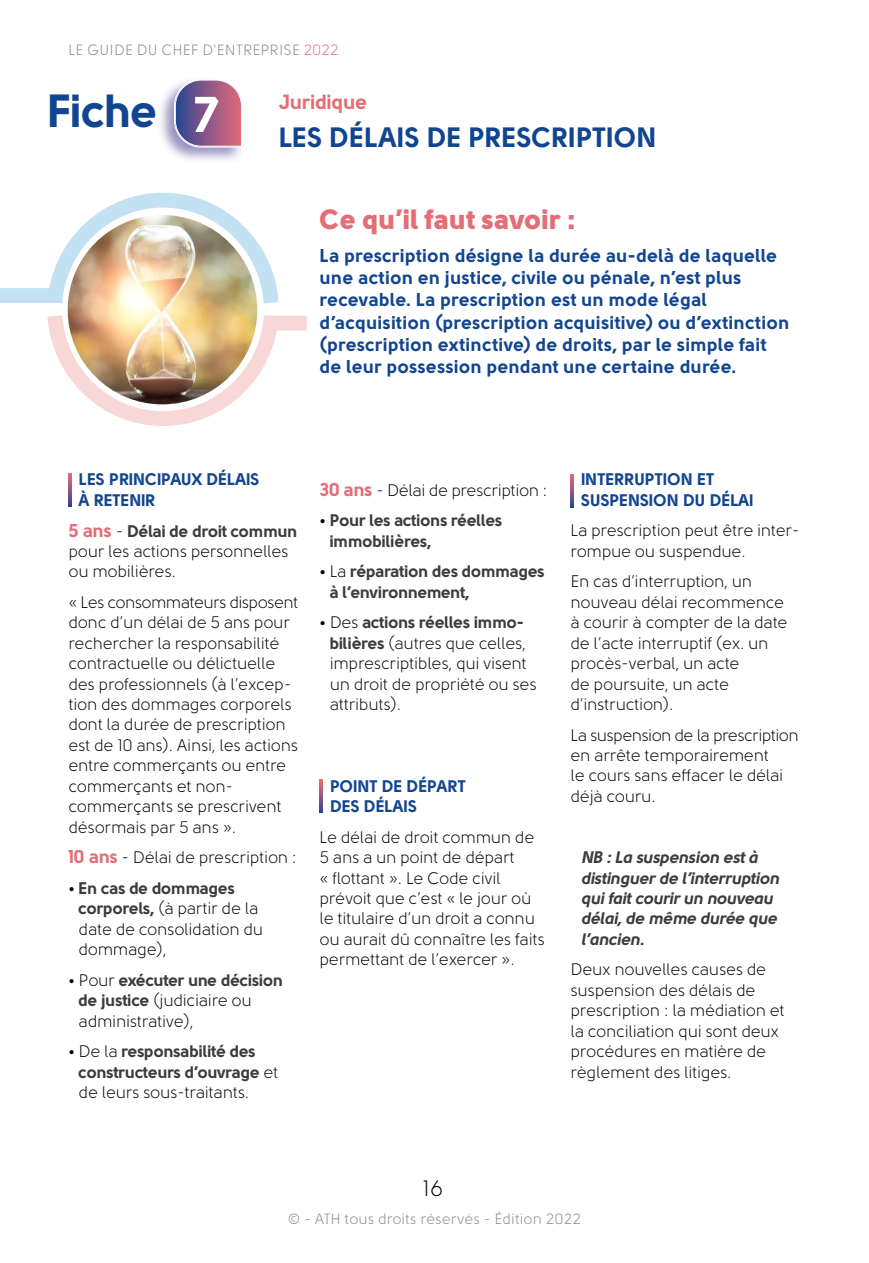
<style>
.page{position:relative;width:869px;height:1263px;background:#fff}
.page>*{position:absolute;margin:0;border:0;box-sizing:border-box;transform-origin:0 0}
.t1{font:46.35px "Solomon Sans Bold";letter-spacing:-.025em;color:#11458f}
.t2{font:27.9px "Solomon Sans Bold";letter-spacing:-.005em;color:#11458f}
.t3{font:27.9px "Solomon Sans Black";letter-spacing:.01em;color:#e46d76}
.t4{font:22.35px "Solomon Sans Book";color:#000}
.t5{font:20.55px "Solomon Sans Bold";letter-spacing:-.015em;color:#e46d76}
.t6{font:18.6px/22.4px "Solomon Sans Bold";letter-spacing:.015em;color:#11458f}
.t7{font:16.65px/20.4px "Solomon Sans Book";letter-spacing:-.02em;color:#000}
.t8{font:16.65px/20.4px "Solomon Sans Bold";letter-spacing:-.02em;color:#3c3c3b}
.t9{font:16.65px/20.4px "Solomon Sans Bold Italic";letter-spacing:-.02em;color:#3c3c3b}
.t10{font:16.65px/20.4px "Solomon Sans Bold";letter-spacing:-.01em;color:#11458f}
.t11{font:14.85px "Solomon Sans Book";letter-spacing:.005em;color:#878786}
.s1{color:#e46d76}
.s2{font-size:50.1px;color:#fff}
.s3{font-size:18.6px;color:#e46d76}
.s4{font-family:"Solomon Sans Book";color:#000}
.s5{font-family:"Solomon Sans Bold";font-size:18.6px;color:#e46d76}
.s6{font-family:"Solomon Sans Bold";color:#3c3c3b}
</style>
<div class="page">
<div style="left:156px;top:76px;width:89px;height:89px;background:#312783;opacity:.5"></div>
<svg style="left:174px;top:79px;width:69px;height:69px"></svg>
<div style="left:0;top:288px;width:62px;height:15px;background:#c2e1f3"></div>
<div style="left:264px;top:316px;width:43px;height:15px;background:#f8d8d6"></div>
<img style="left:47px;top:192px;width:240px;height:234px">
<svg style="left:68px;top:474px;width:4px;height:33px"></svg>
<svg style="left:319px;top:779px;width:4px;height:34px"></svg>
<p class="t11" style="left:68px;top:41px;width:272px">LE GUIDE DU CHEF D'ENTREPRISE <span class="s1">2022</span></p>
<h1 class="t1" style="left:47px;top:84px;width:173px">Fiche <span class="s2">7</span></h1>
<p class="t5" style="left:279px;top:90px;width:90px">Juridique</p>
<h2 class="t2" style="left:279px;top:121px;width:379px">LES DÉLAIS DE PRESCRIPTION</h2>
<h2 class="t3" style="left:320px;top:204px;width:257px">Ce qu’il faut savoir :</h2>
<p class="t6" style="left:320px;top:244px;width:471px">La prescription désigne la durée au-delà de laquelle une action en justice, civile ou pénale, n’est plus recevable. La prescription est un mode légal d’acquisition (prescription acquisitive) ou d’extinction (prescription extinctive) de droits, par le simple fait de leur possession pendant une certaine durée.</p>
<p class="t10" style="left:79px;top:469px;width:182px">LES PRINCIPAUX DÉLAIS<br>À RETENIR</p>
<p class="t8" style="left:68px;top:521px;width:230px"><span class="s3">5 ans</span> <span class="s4">-</span> Délai de droit commun</p>
<p class="t7" style="left:68px;top:541px;width:222px">pour les actions personnelles ou mobilières.</p>
<p class="t7" style="left:68px;top:592px;width:231px">« Les consommateurs disposent donc d’un délai de 5 ans pour rechercher la responsabilité contractuelle ou délictuelle des professionnels (à l’excep&shy;tion des dommages corporels dont la durée de prescription est de 10 ans). Ainsi, les actions entre commerçants ou entre commerçants et non&shy;commerçants se prescrivent désormais par 5 ans ».</p>
<p class="t7" style="left:68px;top:848px;width:230px"><span class="s5">10 ans</span> - Délai de prescription :</p>
<p class="t8" style="left:68px;top:878px;width:168px"><span class="s4">•</span> En cas de dommages</p>
<p class="t7" style="left:79px;top:899px;width:186px"><span class="s6">corporels,</span> (à partir de la date de consolidation du dommage),</p>
<p class="t8" style="left:68px;top:970px;width:216px"><span class="s4">• Pour</span> exécuter une décision</p>
<p class="t7" style="left:79px;top:991px;width:175px"><span class="s6">de justice</span> (judiciaire ou administrative),</p>
<p class="t8" style="left:79px;top:1041px;width:201px;text-indent:-10px"><span class="s4">• De la</span> responsabilité des constructeurs d’ouvrage <span class="s4">et</span></p>
<p class="t7" style="left:79px;top:1082px;width:172px">de leurs sous-traitants.</p>
<p class="t7" style="left:319px;top:480px;width:229px"><span class="s5">30 ans</span> - Délai de prescription :</p>
<p class="t8" style="left:329px;top:510px;width:174px;text-indent:-10px"><span class="s4">•</span> Pour les actions réelles immobilières,</p>
<p class="t8" style="left:329px;top:561px;width:216px;text-indent:-10px"><span class="s4">• La</span> réparation des dommages à l’environnement,</p>
<p class="t8" style="left:319px;top:612px;width:206px"><span class="s4">• Des</span> actions réelles immo-</p>
<p class="t7" style="left:329px;top:633px;width:208px"><span class="s6">bilières</span> (autres que celles, imprescriptibles, qui visent un droit de propriété ou ses attributs).</p>
<p class="t10" style="left:330px;top:776px;width:137px">POINT DE DÉPART<br>DES DÉLAIS</p>
<p class="t7" style="left:319px;top:827px;width:227px">Le délai de droit commun de<br>5 ans a un point de départ<br>« flottant ». Le Code civil prévoit que c’est « le jour où le titulaire d’un droit a connu ou aurait dû connaître les faits permettant de l’exercer ».</p>
<p class="t10" style="left:581px;top:469px;width:174px">INTERRUPTION ET<br>SUSPENSION DU DÉLAI</p>
<p class="t7" style="left:570px;top:521px;width:230px">La prescription peut être inter&shy;rompue ou suspendue.</p>
<p class="t7" style="left:570px;top:572px;width:218px">En cas d’interruption, un nouveau délai recommence à courir à compter de la date de l’acte interruptif (ex. un procès-verbal, un acte<br>de poursuite, un acte d’instruction).</p>
<p class="t7" style="left:570px;top:725px;width:230px">La suspension de la prescription en arrête temporairement<br>le cours sans effacer le délai déjà couru.</p>
<p class="t9" style="left:581px;top:847px;width:200px">NB : La suspension est à distinguer de l’interruption qui fait courir un nouveau délai, de même durée que l’ancien.</p>
<p class="t7" style="left:570px;top:960px;width:216px">Deux nouvelles causes de suspension des délais de prescription : la médiation et la conciliation qui sont deux procédures en matière de règlement des litiges.</p>
<h3 class="t4" style="left:422px;top:1177px;width:22px">16</h3>
<p class="t11" style="left:288px;top:1212px;width:294px">© - ATH tous droits réservés - Édition 2022</p>
</div>
